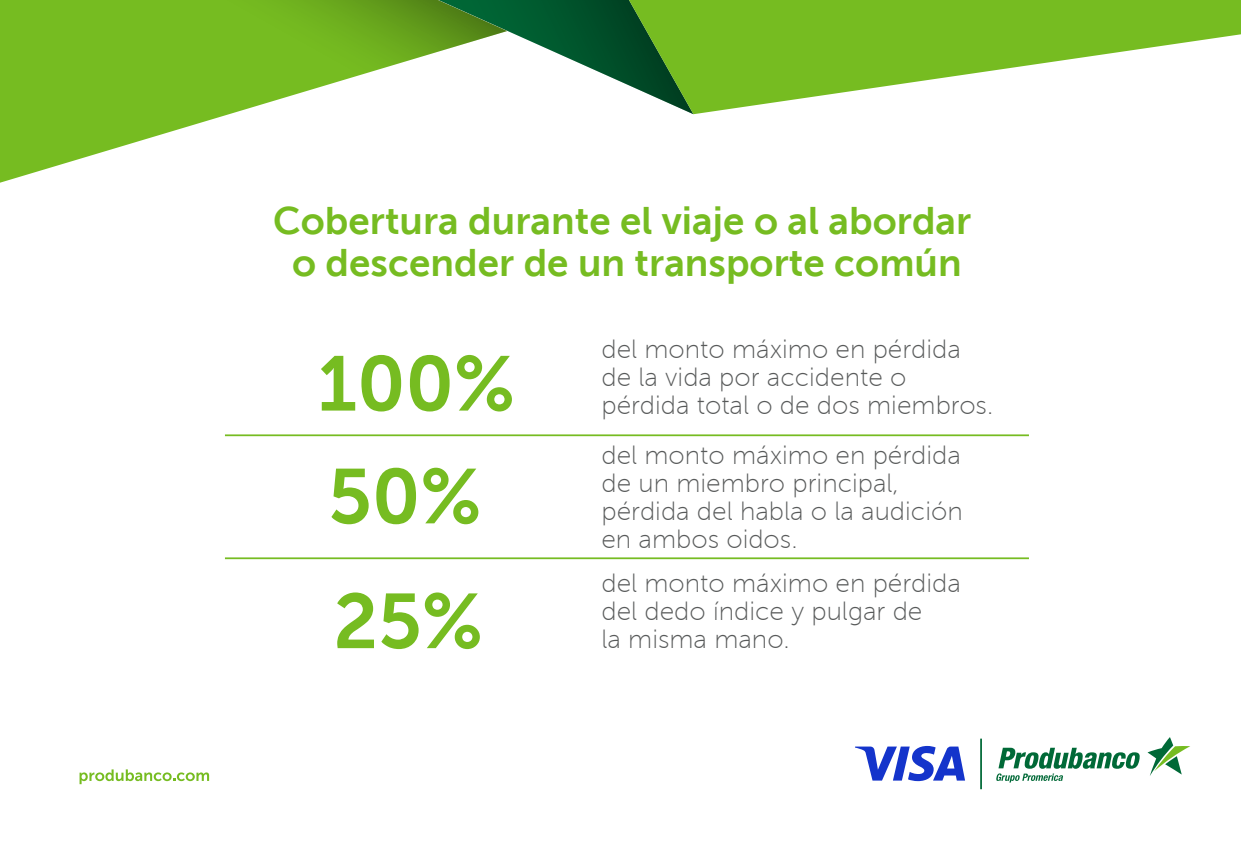
<style>
.page{position:relative;width:1241px;height:844px;background:#fff}
.page>*{position:absolute;margin:0;border:0;box-sizing:border-box;transform-origin:0 0}
.t1{font:77px "Museo Sans 700";color:#76bc21}
.t2{font:38.5px/42px "Museo Sans 700";color:#76bc21;text-align:center}
.t3{font:26.25px/28px "Museo Sans 100";color:#585a5a}
</style>
<div class="page">
<svg style="left:79px;top:769px;width:130px;height:15px"></svg>
<svg style="left:507px;top:0;width:122px;height:86px"></svg>
<svg style="left:0;top:0;width:507px;height:183px;fill:#76bc21"></svg>
<svg style="left:629px;top:0;width:611px;height:114px;fill:#76bc21"></svg>
<hr style="left:980px;top:738px;width:1px;height:51px;background:#006937">
<svg style="left:996px;top:747px;width:143px;height:35px"></svg>
<svg style="left:1147px;top:737px;width:43px;height:39px"></svg>
<svg style="left:855px;top:745px;width:109px;height:35px"></svg>
<hr style="left:225px;top:434px;width:803px;height:2px;background:#76bc21">
<hr style="left:225px;top:557px;width:803px;height:2px;background:#76bc21">
<h2 class="t2" style="left:273px;top:200px;width:699px">Cobertura durante el viaje o al abordar o descender de un transporte común</h2>
<h1 class="t1" style="left:317px;top:341px;width:199px">100%</h1>
<h1 class="t1" style="left:328px;top:453px;width:155px">50%</h1>
<h1 class="t1" style="left:333px;top:578px;width:151px">25%</h1>
<p class="t3" style="left:601px;top:335px;width:361px">del monto máximo en pérdida de la vida por accidente o</p>
<p class="t3" style="left:601px;top:380px;width:393px;line-height:49.7px">pérdida total o de dos miembros. del monto máximo en pérdida</p>
<p class="t3" style="left:601px;top:469px;width:363px">de un miembro principal, pérdida del habla o la audición en ambos oidos.</p>
<p class="t3" style="left:601px;top:569px;width:361px">del monto máximo en pérdida del dedo índice y pulgar de</p>
<p class="t3" style="left:601px;top:625px;width:190px">la misma mano.</p>
</div>
